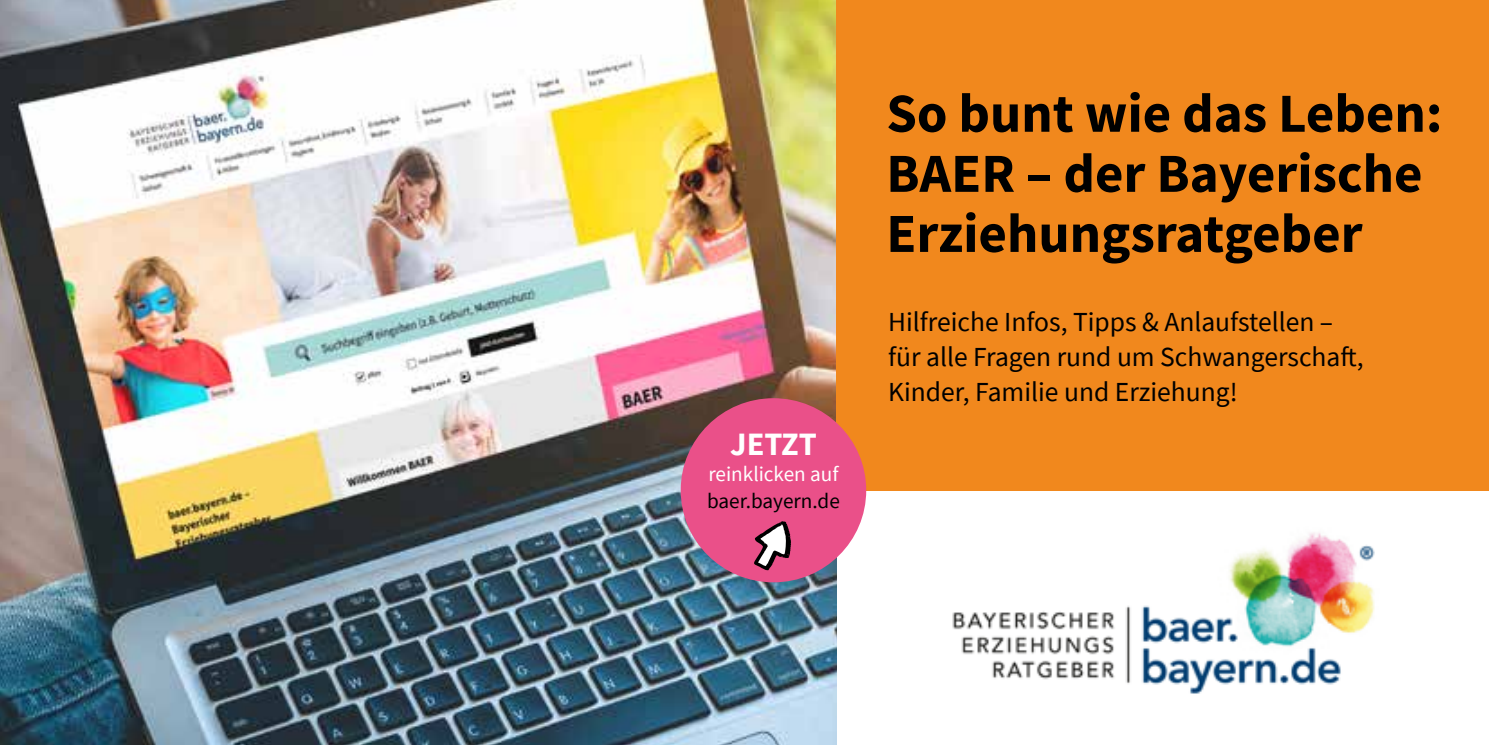
<style>
.page{position:relative;width:1489px;height:745px;background:#fff}
.page>*{position:absolute;margin:0;border:0;box-sizing:border-box;transform-origin:0 0}
.t1{font:700 55px/60px "Source Sans Pro";color:#000}
.t2{font:700 32.5px "Source Sans Pro";color:#fff}
.t3{font:27.5px/35px "Source Sans Pro";color:#000}
.t4{font:21.25px/26.5px "Source Sans Pro";color:#fff}
.s1{color:#000}
</style>
<div class="page">
<img style="left:0;top:0;width:836px;height:744px">
<img style="left:952px;top:532px;width:423px;height:162px">
<div style="left:836px;top:0;width:652px;height:490px;background:#f1881d"></div>
<div style="left:680px;top:398px;width:186px;height:184px;background:#ea5089;border-radius:50%"></div>
<svg style="left:754px;top:521px;width:37px;height:49px"></svg>
<p class="t2" style="left:730px;top:421px;width:88px">JETZT</p>
<p class="t4" style="left:707px;top:460px;width:134px">reinklicken auf <span class="s1">baer.bayern.de</span></p>
<p class="t1" style="left:886px;top:83px;width:557px">So bunt wie das Leben:<br>BAER – der Bayerische<br>Erziehungsratgeber</p>
<p class="t3" style="left:888px;top:304px;width:477px">Hilfreiche Infos, Tipps &amp; Anlaufstellen – für alle Fragen rund um Schwangerschaft,<br>Kinder, Familie und Erziehung!</p>
</div>
